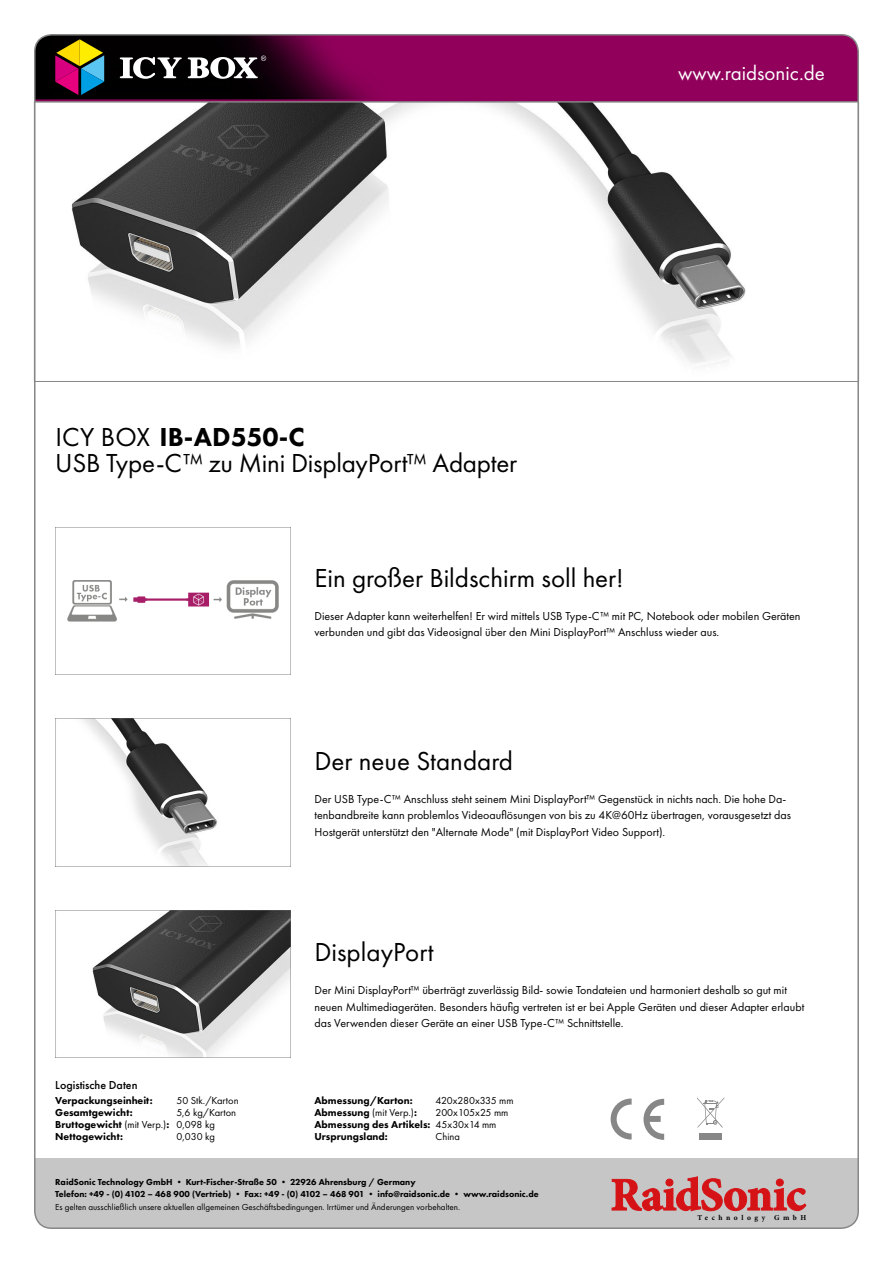
<style>
.page{position:relative;width:893px;height:1263px;background:#fff}
.page>*{position:absolute;margin:0;border:0;box-sizing:border-box;transform-origin:0 0}
.t1{font:27px "Futura PT";color:#000}
.t2{font:800 27px "Futura PT";color:#000}
.t3{font:21px "Futura PT";color:#fff}
.t4{font:12px/16.5px "Futura PT";color:#000}
.t5{font:500 12px "Futura PT";color:#000}
.t6{font:800 10.5px/12px "Futura PT";color:#000}
.t7{font:10.5px/12px "Futura PT";color:#000}
.t8{font:800 9px/12px "Futura PT";color:#000}
.t9{font:9px "Futura PT";color:#000}
.t10{font:700 7.5px "Minion Pro";letter-spacing:.47em;color:#000}
.s1{font-weight:400}
</style>
<div class="page">
<svg style="left:37px;top:102px;width:819px;height:280px"></svg>
<img style="left:55px;top:528px;width:236px;height:147px">
<img style="left:55px;top:719px;width:236px;height:147px">
<img style="left:55px;top:910px;width:236px;height:147px">
<div style="left:699px;top:1134px;width:23px;height:6px;background:#878787"></div>
<svg style="left:697px;top:1097px;width:27px;height:31px"></svg>
<svg style="left:611px;top:1098px;width:21px;height:41px"></svg>
<svg style="left:643px;top:1099px;width:21px;height:41px"></svg>
<div style="left:35px;top:1159px;width:823px;height:69px;background:#c6c6c6"></div>
<svg style="left:612px;top:1176px;width:194px;height:35px"></svg>
<svg style="left:35px;top:35px;width:821px;height:67px;background:#700348"></svg>
<svg style="left:120px;top:56px;width:146px;height:23px"></svg>
<svg style="left:55px;top:39px;width:49px;height:56px;background:#755a4f"></svg>
<h1 class="t2" style="left:55px;top:420px;width:251px"><span class="s1">ICY BOX</span> IB-AD550-C</h1>
<h1 class="t1" style="left:55px;top:447px;width:463px">USB Type-C™ zu Mini DisplayPort™ Adapter</h1>
<h2 class="t3" style="left:678px;top:60px;width:148px">www.raidsonic.de</h2>
<h1 class="t1" style="left:314px;top:562px;width:311px">Ein großer Bildschirm soll her!</h1>
<p class="t4" style="left:314px;top:607px;width:488px">Dieser Adapter kann weiterhelfen! Er wird mittels USB Type-C™ mit PC, Notebook oder mobilen Geräten verbunden und gibt das Videosignal über den Mini DisplayPort™ Anschluss wieder aus.</p>
<h1 class="t1" style="left:314px;top:745px;width:200px">Der neue Standard</h1>
<p class="t4" style="left:314px;top:790px;width:478px">Der USB Type-C™ Anschluss steht seinem Mini DisplayPort™ Gegenstück in nichts nach. Die hohe Da&shy;tenbandbreite kann problemlos Videoauflösungen von bis zu 4K@60Hz übertragen, vorausgesetzt das<br>Hostgerät unterstützt den "Alternate Mode" (mit DisplayPort Video Support).</p>
<h1 class="t1" style="left:314px;top:936px;width:121px">DisplayPort</h1>
<p class="t4" style="left:314px;top:982px;width:491px">Der Mini DisplayPort™ überträgt zuverlässig Bild- sowie Tondateien und harmoniert deshalb so gut mit neuen Multimediageräten. Besonders häufig vertreten ist er bei Apple Geräten und dieser Adapter erlaubt das Verwenden dieser Geräte an einer USB Type-C™ Schnittstelle.</p>
<p class="t5" style="left:55px;top:1078px;width:84px">Logistische Daten</p>
<p class="t6" style="left:55px;top:1094px;width:115px">Verpackungseinheit:<br>Gesamtgewicht:<br>Bruttogewicht <span class="s1">(mit Verp.)</span>:<br>Nettogewicht:</p>
<p class="t7" style="left:176px;top:1094px;width:64px">50 Stk./Karton<br>5,6 kg/Karton<br>0,098 kg<br>0,030 kg</p>
<p class="t7" style="left:436px;top:1094px;width:79px">420x280x335 mm<br>200x105x25 mm<br>45x30x14 mm<br>China</p>
<p class="t6" style="left:314px;top:1094px;width:118px">Abmessung/Karton:<br>Abmessung <span class="s1">(mit Verp.)</span>:<br>Abmessung des Artikels:<br>Ursprungsland:</p>
<p class="t8" style="left:55px;top:1175px;width:485px">RaidSonic Technology GmbH • Kurt-Fischer-Straße 50 • 22926 Ahrensburg / Germany<br>Telefon: +49 - (0) 4102 – 468 900 (Vertrieb) • Fax: +49 - (0) 4102 – 468 901 • info@raidsonic.de • www.raidsonic.de</p>
<p class="t9" style="left:55px;top:1202px;width:406px">Es gelten ausschließlich unsere aktuellen allgemeinen Geschäftsbedingungen. Irrtümer und Änderungen vorbehalten.</p>
<p class="t10" style="left:697px;top:1212px;width:110px">Technology GmbH</p>
</div>
